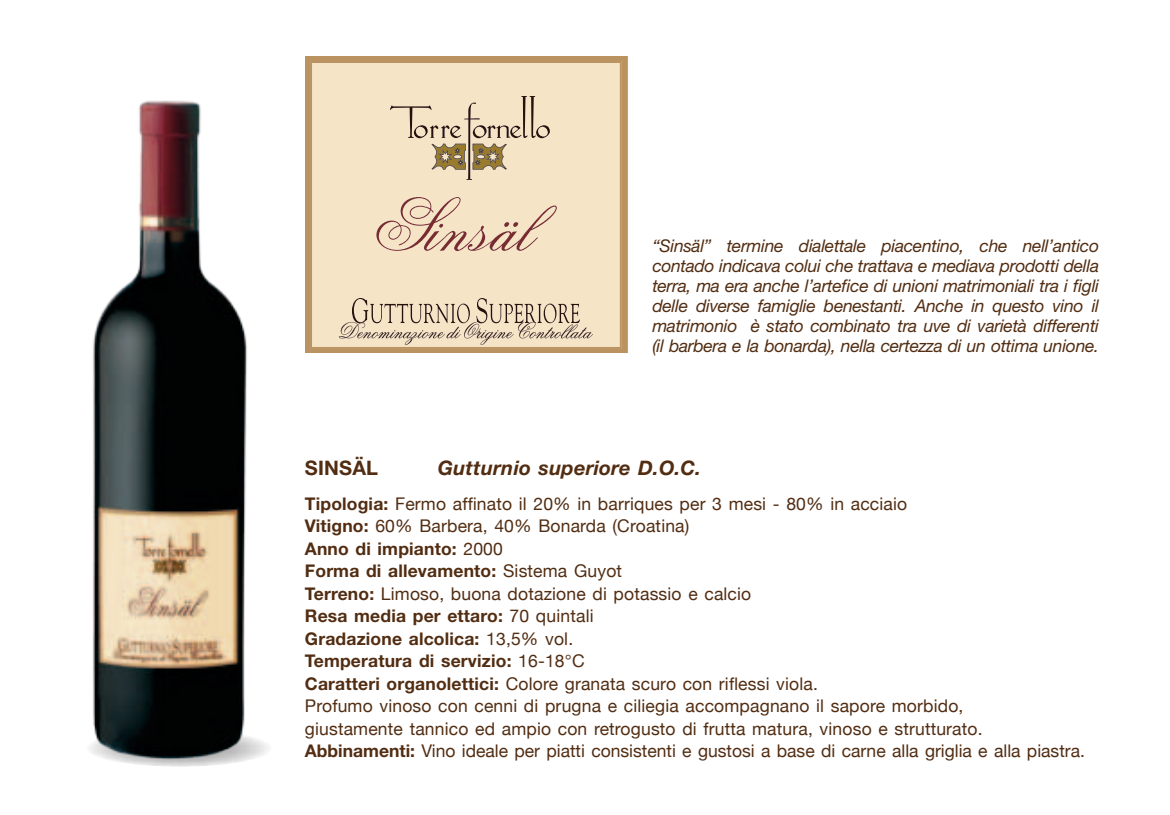
<style>
.page{position:relative;width:1170px;height:815px;background:#fff}
.page>*{position:absolute;margin:0;border:0;box-sizing:border-box;transform-origin:0 0}
.t1{font:italic 700 20px "Helvetica Neue";letter-spacing:.01em;color:#522d12}
.t2{font:700 20px "Helvetica Neue";letter-spacing:.01em;color:#522d12}
.t3{font:17.5px/22.5px "Helvetica Neue";letter-spacing:.01em;color:#522d12}
.t4{font:italic 17.5px/20px "Helvetica Neue";letter-spacing:-.02em;color:#522d12;text-align:justify}
.s1{font-weight:700}
</style>
<div class="page">
<img style="left:90px;top:100px;width:178px;height:667px">
<svg style="left:305px;top:57px;width:322px;height:296px;background:#e7d3b3"></svg>
<p class="t4" style="left:652px;top:236px;width:448px">“Sinsäl” termine dialettale piacentino, che nell’antico contado indicava colui che trattava e mediava prodotti della terra, ma era anche l’artefice di unioni matrimoniali tra i figli delle diverse famiglie benestanti. Anche in questo vino il matrimonio è stato combinato tra uve di varietà differenti (il barbera e la bonarda), nella certezza di un ottima unione.</p>
<p class="t2" style="left:305px;top:455px;width:75px">SINSÄL</p>
<p class="t1" style="left:438px;top:455px;width:265px">Gutturnio superiore D.O.C.</p>
<p class="t3" style="left:305px;top:492px;width:781px"><span class="s1">Tipologia:</span> Fermo affinato il 20% in barriques per 3 mesi - 80% in acciaio<br><span class="s1">Vitigno:</span> 60% Barbera, 40% Bonarda (Croatina)<br><span class="s1">Anno di impianto:</span> 2000<br><span class="s1">Forma di allevamento:</span> Sistema Guyot<br><span class="s1">Terreno:</span> Limoso, buona dotazione di potassio e calcio<br><span class="s1">Resa media per ettaro:</span> 70 quintali<br><span class="s1">Gradazione alcolica:</span> 13,5% vol.<br><span class="s1">Temperatura di servizio:</span> 16-18°C<br><span class="s1">Caratteri organolettici:</span> Colore granata scuro con riflessi viola.<br>Profumo vinoso con cenni di prugna e ciliegia accompagnano il sapore morbido,<br>giustamente tannico ed ampio con retrogusto di frutta matura, vinoso e strutturato.<br><span class="s1">Abbinamenti:</span> Vino ideale per piatti consistenti e gustosi a base di carne alla griglia e alla piastra.</p>
</div>
